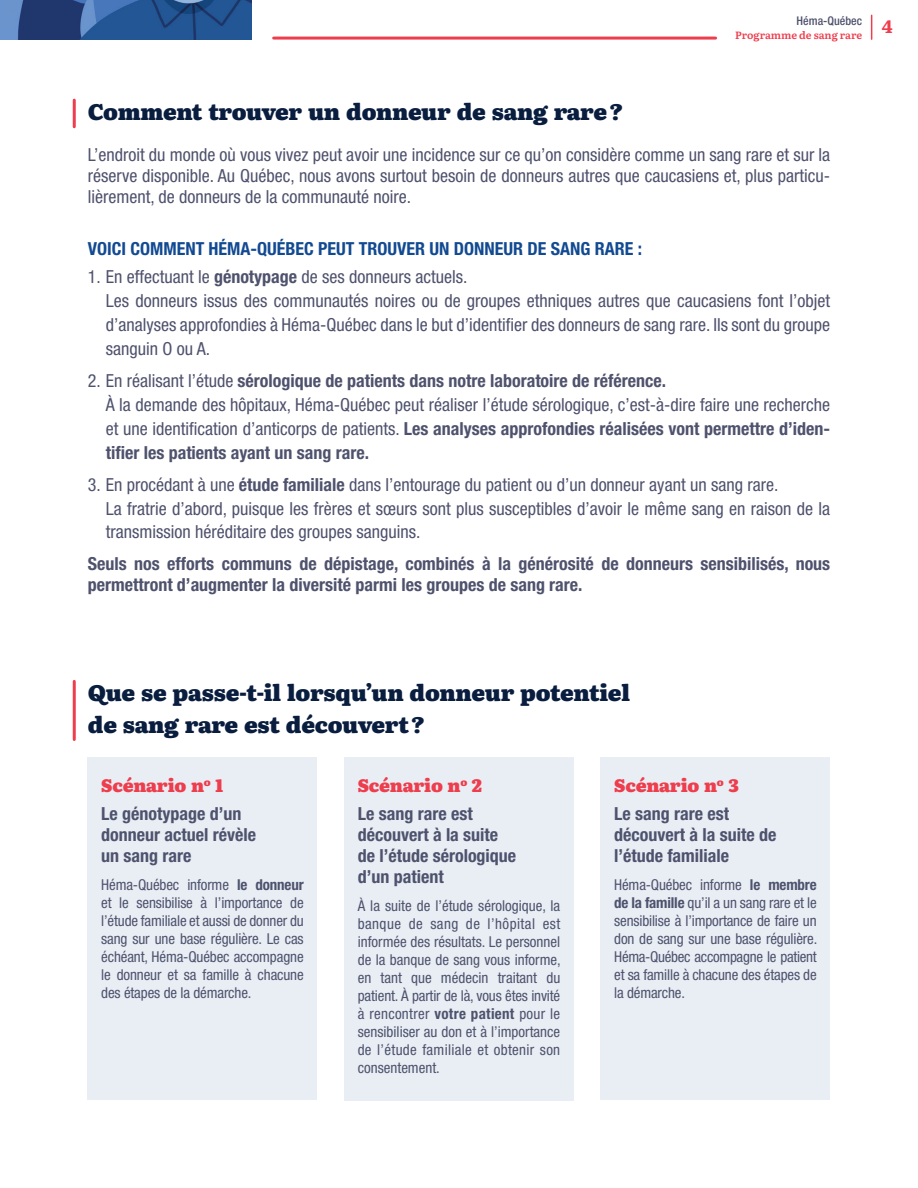
<style>
.page{position:relative;width:918px;height:1188px;background:#fff}
.page>*{position:absolute;margin:0;border:0;box-sizing:border-box;transform-origin:0 0}
.t1{font:900 22.5px/31.5px "Literata";letter-spacing:-.015em;color:#091d3f}
.t2{font:condensed 18px/24px "Helvetica Neue";color:#4f526d}
.t3{font:700 condensed 18px/21px "Helvetica Neue";color:#4f526d}
.t4{font:700 condensed 18px "Helvetica Neue";color:#124a92}
.t5{font:900 18px "Literata";letter-spacing:-.01em;color:#ee3d4d}
.t6{font:700 18px "Literata";color:#ee3d4d}
.t7{font:condensed 15px/18px "Helvetica Neue";letter-spacing:-.01em;color:#4f526d;text-align:justify}
.t8{font:500 condensed 12px "Helvetica Neue";color:#4f526d}
.t9{font:600 10.5px "Literata";letter-spacing:-.005em;color:#ee3d4d}
.s1{font-weight:700}
</style>
<div class="page">
<div style="left:344px;top:757px;width:230px;height:343px;background:#e8eef4"></div>
<div style="left:88px;top:757px;width:229px;height:343px;background:#e8eef4"></div>
<div style="left:601px;top:757px;width:229px;height:343px;background:#e8eef4"></div>
<hr style="left:73px;top:100px;width:3px;height:27px;background:#ee3d4d">
<hr style="left:73px;top:681px;width:3px;height:59px;background:#ee3d4d">
<svg style="left:871px;top:15px;width:1px;height:24px"></svg>
<img style="left:0;top:0;width:252px;height:40px">
<hr style="left:274px;top:37px;width:442px;height:3px;background:#ee3d4d">
<p class="t8" style="left:797px;top:14px;width:67px">Héma-Québec</p>
<p class="t9" style="left:735px;top:27px;width:128px">Programme de sang rare</p>
<p class="t6" style="left:882px;top:12px;width:12px">4</p>
<p class="t1" style="left:88px;top:94px;width:537px">Comment trouver un donneur de sang rare ?</p>
<p class="t2" style="left:88px;top:144px;width:744px;line-height:21px;text-align:justify">L’endroit du monde où vous vivez peut avoir une incidence sur ce qu’on considère comme un sang rare et sur la réserve disponible. Au Québec, nous avons surtout besoin de donneurs autres que caucasiens et, plus particu&shy;lièrement, de donneurs de la communauté noire.</p>
<p class="t4" style="left:88px;top:238px;width:556px">VOICI COMMENT HÉMA-QUÉBEC PEUT TROUVER UN DONNEUR DE SANG RARE :</p>
<p class="t2" style="left:106px;top:264px;width:726px;text-indent:-18px">1. En effectuant le <span class="s1">génotypage</span> de ses donneurs actuels.<br>Les donneurs issus des communautés noires ou de groupes ethniques autres que caucasiens font l’objet d’analyses approfondies à Héma-Québec dans le but d’identifier des donneurs de sang rare. Ils sont du groupe sanguin O ou A.</p>
<p class="t2" style="left:106px;top:368px;width:726px;text-indent:-18px">2. En réalisant l’étude <span class="s1">sérologique de patients dans notre laboratoire de référence.<br></span>À la demande des hôpitaux, Héma-Québec peut réaliser l’étude sérologique, c’est-à-dire faire une recherche et une identification d’anticorps de patients. <span class="s1">Les analyses approfondies réalisées vont permettre d’iden&shy;tifier les patients ayant un sang rare.</span></p>
<p class="t2" style="left:106px;top:472px;width:726px;text-indent:-18px">3. En procédant à une <span class="s1">étude familiale</span> dans l’entourage du patient ou d’un donneur ayant un sang rare.<br>La fratrie d’abord, puisque les frères et sœurs sont plus susceptibles d’avoir le même sang en raison de la transmission héréditaire des groupes sanguins.</p>
<p class="t3" style="left:88px;top:553px;width:744px">Seuls nos efforts communs de dépistage, combinés à la générosité de donneurs sensibilisés, nous permettront d’augmenter la diversité parmi les groupes de sang rare.</p>
<p class="t1" style="left:88px;top:676px;width:544px">Que se passe-t-il lorsqu’un donneur potentiel de sang rare est découvert ?</p>
<p class="t5" style="left:101px;top:771px;width:123px">Scénario n<sup>o</sup> 1</p>
<p class="t3" style="left:101px;top:803px;width:156px">Le génotypage d’un donneur actuel révèle un sang rare</p>
<p class="t7" style="left:101px;top:876px;width:204px">Héma-Québec informe <span class="s1">le donneur </span>et le sensibilise à l’importance de l’étude familiale et aussi de donner du sang sur une base régulière. Le cas échéant, Héma-Québec accompagne le donneur et sa famille à chacune des étapes de la démarche.</p>
<p class="t5" style="left:358px;top:771px;width:126px">Scénario n<sup>o</sup> 2</p>
<p class="t3" style="left:358px;top:803px;width:160px">Le sang rare est découvert à la suite de l’étude sérologique d’un patient</p>
<p class="t7" style="left:358px;top:897px;width:205px">À la suite de l’étude sérologique, la banque de sang de l’hôpital est informée des résultats. Le personnel de la banque de sang vous informe, en tant que médecin traitant du patient. À partir de là, vous êtes invité à rencontrer <span class="s1">votre patient</span> pour le sensibiliser au don et à l’importance de l’étude familiale et obtenir son consentement.</p>
<p class="t5" style="left:614px;top:771px;width:126px">Scénario n<sup>o</sup> 3</p>
<p class="t3" style="left:614px;top:803px;width:164px">Le sang rare est découvert à la suite de l’étude familiale</p>
<p class="t7" style="left:614px;top:876px;width:205px">Héma-Québec informe <span class="s1">le membre de la famille</span> qu’il a un sang rare et le sensibilise à l’importance de faire un don de sang sur une base régulière.<br>Héma-Québec accompagne le patient et sa famille à chacune des étapes de la démarche.</p>
</div>
